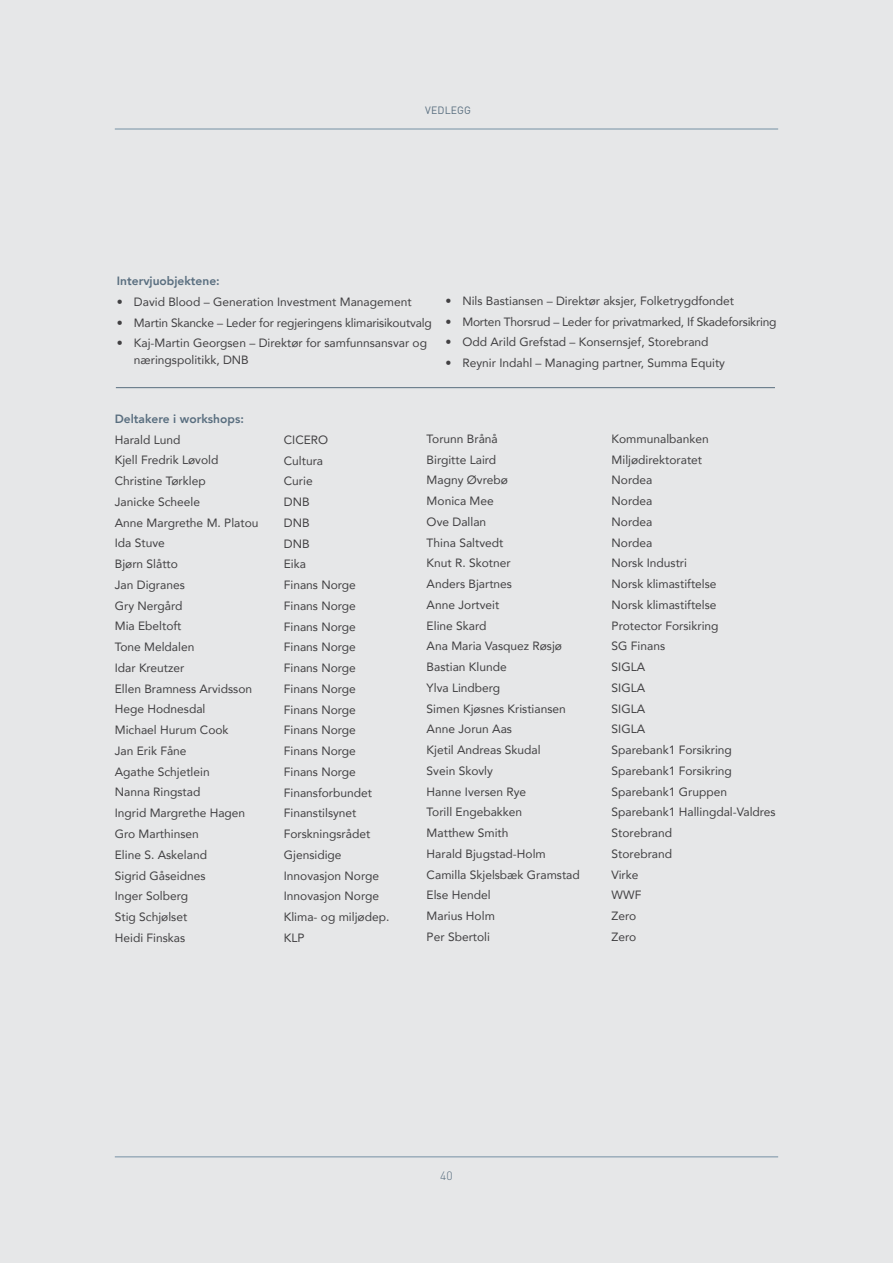
<style>
.page{position:relative;width:893px;height:1263px;background:#e6e7e8}
.page>*{position:absolute;margin:0;border:0;box-sizing:border-box;transform-origin:0 0}
.t1{font:12px/20.7px "Avenir";color:#414042}
.t2{font:12px "Avenir";letter-spacing:-.02em;color:#414042}
.t3{font:800 12px "Avenir";color:#596e7f}
.t4{font:300 12px "DINOT";color:#596e7f}
.t5{font:10.5px "DINOT";letter-spacing:.01em;color:#596e7f}
</style>
<div class="page">
<hr style="left:115px;top:1156px;width:663px;height:1px;background:#7691a4">
<hr style="left:115px;top:129px;width:663px;height:1px;background:#7691a4">
<hr style="left:116px;top:387px;width:659px;height:1px;background:#596e7f">
<p class="t5" style="left:425px;top:104px;width:47px">VEDLEGG</p>
<p class="t3" style="left:117px;top:272px;width:104px">Intervjuobjektene:</p>
<p class="t1" style="left:117px;top:291px;width:296px">• David Blood – Generation Investment Management</p>
<p class="t1" style="left:117px;top:312px;width:316px">• Martin Skancke – Leder for regjeringens klimarisikoutvalg</p>
<p class="t1" style="left:134px;top:335px;width:295px;line-height:16.5px;text-indent:-17px">• Kaj-Martin Georgsen – Direktør for samfunnsansvar og næringspolitikk, DNB</p>
<p class="t1" style="left:445px;top:290px;width:290px">• Nils Bastiansen – Direktør aksjer, Folketrygdfondet</p>
<p class="t2" style="left:445px;top:312px;width:333px">• Morten Thorsrud – Leder for privatmarked, If Skadeforsikring</p>
<p class="t1" style="left:445px;top:332px;width:265px">• Odd Arild Grefstad – Konsernsjef, Storebrand</p>
<p class="t1" style="left:445px;top:352px;width:281px">• Reynir Indahl – Managing partner, Summa Equity</p>
<p class="t3" style="left:115px;top:409px;width:131px">Deltakere i workshops:</p>
<p class="t1" style="left:115px;top:429px;width:145px">Harald Lund<br>Kjell Fredrik Løvold<br>Christine Tørklep<br>Janicke Scheele<br>Anne Margrethe M. Platou<br>Ida Stuve<br>Bjørn Slåtto<br>Jan Digranes<br>Gry Nergård<br>Mia Ebeltoft<br>Tone Meldalen<br>Idar Kreutzer<br>Ellen Bramness Arvidsson<br>Hege Hodnesdal<br>Michael Hurum Cook<br>Jan Erik Fåne<br>Agathe Schjetlein<br>Nanna Ringstad<br>Ingrid Margrethe Hagen<br>Gro Marthinsen<br>Eline S. Askeland<br>Sigrid Gåseidnes<br>Inger Solberg<br>Stig Schjølset<br>Heidi Finskas</p>
<p class="t1" style="left:612px;top:428px;width:166px">Kommunalbanken<br>Miljødirektoratet<br>Nordea<br>Nordea<br>Nordea<br>Nordea<br>Norsk Industri<br>Norsk klimastiftelse<br>Norsk klimastiftelse<br>Protector Forsikring<br>SG Finans<br>SIGLA<br>SIGLA<br>SIGLA<br>SIGLA<br>Sparebank1 Forsikring<br>Sparebank1 Forsikring<br>Sparebank1 Gruppen<br>Sparebank1 Hallingdal-Valdres<br>Storebrand<br>Storebrand<br>Virke<br>WWF<br>Zero<br>Zero</p>
<p class="t1" style="left:427px;top:428px;width:155px">Torunn Brånå<br>Birgitte Laird<br>Magny Øvrebø<br>Monica Mee<br>Ove Dallan<br>Thina Saltvedt<br>Knut R. Skotner<br>Anders Bjartnes<br>Anne Jortveit<br>Eline Skard<br>Ana Maria Vasquez Røsjø<br>Bastian Klunde<br>Ylva Lindberg<br>Simen Kjøsnes Kristiansen<br>Anne Jorun Aas<br>Kjetil Andreas Skudal<br>Svein Skovly<br>Hanne Iversen Rye<br>Torill Engebakken<br>Matthew Smith<br>Harald Bjugstad-Holm<br>Camilla Skjelsbæk Gramstad<br>Else Hendel<br>Marius Holm<br>Per Sbertoli</p>
<p class="t1" style="left:284px;top:429px;width:107px">CICERO<br>Cultura<br>Curie<br>DNB<br>DNB<br>DNB<br>Eika<br>Finans Norge<br>Finans Norge<br>Finans Norge<br>Finans Norge<br>Finans Norge<br>Finans Norge<br>Finans Norge<br>Finans Norge<br>Finans Norge<br>Finans Norge<br>Finansforbundet<br>Finanstilsynet<br>Forskningsrådet<br>Gjensidige<br>Innovasjon Norge<br>Innovasjon Norge<br>Klima- og miljødep.<br>KLP</p>
<p class="t4" style="left:440px;top:1168px;width:14px">40</p>
</div>
